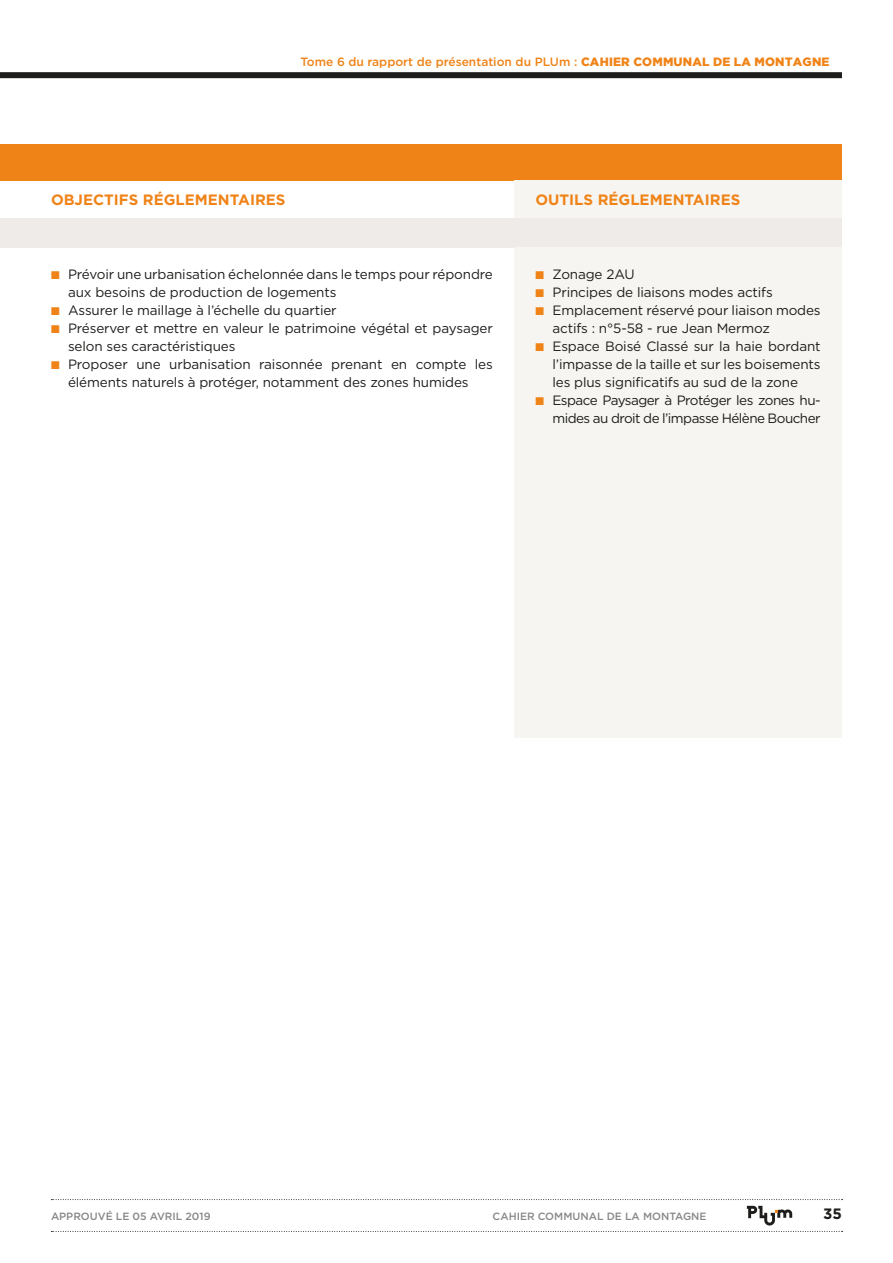
<style>
.page{position:relative;width:893px;height:1263px;background:#fff}
.page>*{position:absolute;margin:0;border:0;box-sizing:border-box;transform-origin:0 0}
.t1{font:700 15px "Gotham";color:#f08317}
.t2{font:700 15px "Gotham";color:#1d1d1b}
.t3{font:13.5px/18px "Gotham";letter-spacing:-.01em;color:#1d1d1b}
.t4{font:13.5px/18px "Gotham";letter-spacing:-.04em;color:#1d1d1b;text-align:right}
.t5{font:500 12px "Gotham";color:#f08317}
.t6{font:500 10.5px "Gotham";color:#878787}
.s1{font-weight:900}
.s2{color:#f08317}
</style>
<div class="page">
<svg style="left:51px;top:1199px;width:792px;height:1px"></svg>
<svg style="left:51px;top:1231px;width:792px;height:1px"></svg>
<svg style="left:747px;top:1206px;width:45px;height:19px"></svg>
<div style="left:0;top:72px;width:842px;height:6px;background:#1d1d1b"></div>
<div style="left:0;top:144px;width:842px;height:36px;background:#f08317"></div>
<div style="left:514px;top:180px;width:328px;height:38px;background:#f6f5f2"></div>
<div style="left:0;top:218px;width:842px;height:29px;background:#eeebe8"></div>
<div style="left:514px;top:247px;width:328px;height:490px;background:#f6f5f2"></div>
<p class="t5" style="left:300px;top:54px;width:531px">Tome 6 du rapport de présentation du PLUm : <span class="s1">CAHIER COMMUNAL DE LA MONTAGNE</span></p>
<p class="t1" style="left:51px;top:190px;width:236px">OBJECTIFS RÉGLEMENTAIRES</p>
<p class="t1" style="left:535px;top:190px;width:206px">OUTILS RÉGLEMENTAIRES</p>
<p class="t3" style="left:68px;top:265px;width:426px;text-indent:-17px"><span class="s2">■</span> Prévoir une urbanisation échelonnée dans le temps pour répondre aux besoins de production de logements</p>
<p class="t3" style="left:51px;top:301px;width:287px"><span class="s2">■</span> Assurer le maillage à l’échelle du quartier</p>
<p class="t3" style="left:68px;top:319px;width:426px;text-indent:-17px"><span class="s2">■</span> Préserver et mettre en valeur le patrimoine végétal et paysager selon ses caractéristiques</p>
<p class="t3" style="left:51px;top:355px;width:443px;text-align:center"><span class="s2">■</span> Proposer une urbanisation raisonnée prenant en compte les éléments naturels à protéger, notamment des zones humides</p>
<p class="t3" style="left:535px;top:265px;width:101px"><span class="s2">■</span> Zonage 2AU</p>
<p class="t3" style="left:535px;top:283px;width:239px"><span class="s2">■</span> Principes de liaisons modes actifs</p>
<p class="t3" style="left:552px;top:301px;width:270px;text-indent:-17px"><span class="s2">■</span> Emplacement réservé pour liaison modes actifs : n°5-58 - rue Jean Mermoz</p>
<p class="t3" style="left:552px;top:337px;width:270px;text-align:justify;text-indent:-17px"><span class="s2">■</span> Espace Boisé Classé sur la haie bordant l’impasse de la taille et sur les boisements les plus significatifs au sud de la zone</p>
<p class="t4" style="left:535px;top:391px;width:287px"><span class="s2">■</span> Espace Paysager à Protéger les zones hu&shy;mides au droit de l’impasse Hélène Boucher</p>
<p class="t6" style="left:51px;top:1209px;width:161px">APPROUVÉ LE 05 AVRIL 2019</p>
<p class="t6" style="left:493px;top:1209px;width:215px">CAHIER COMMUNAL DE LA MONTAGNE</p>
<p class="t2" style="left:823px;top:1204px;width:20px">35</p>
</div>
